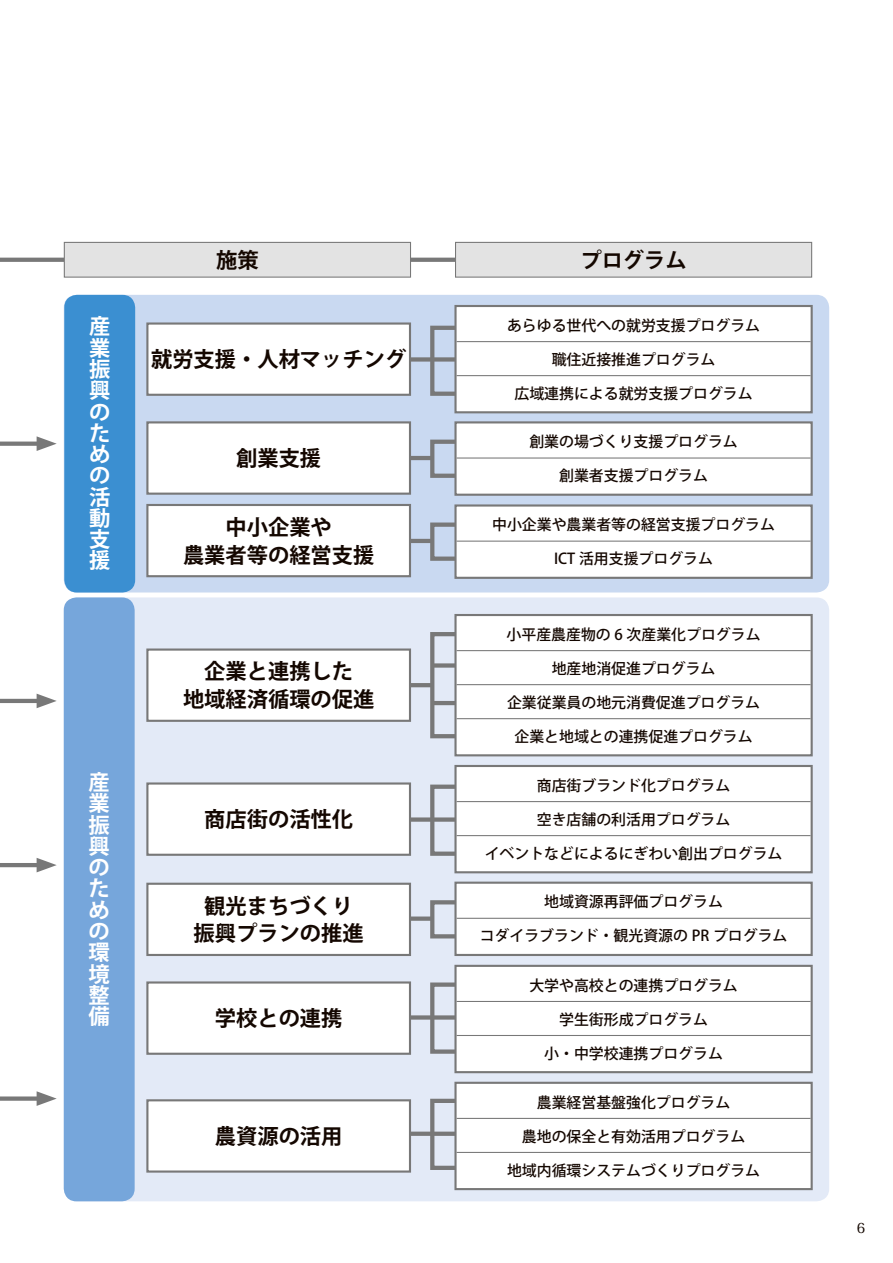
<style>
.page{position:relative;width:893px;height:1263px;background:#fff}
.page>*{position:absolute;margin:0;border:0;box-sizing:border-box;transform-origin:0 0}
.t1{font:700 21.3px/27.6px "Koz Go Pro";color:#140700;text-align:center}
.t2{font:700 21.3px/21.3px "Koz Go Pro";color:#fff;text-align:justify}
.t3{font:500 14.85px "Koz Go Pro";color:#140700}
.t4{font:500 13.8px "Koz Min Pro";color:#140700}
</style>
<div class="page">
<div style="left:64px;top:295px;width:765px;height:297px;background:#c9d9f1;border-radius:13px"></div>
<div style="left:64px;top:597px;width:765px;height:604px;background:#e3eaf7;border-radius:13px"></div>
<svg style="left:0;top:258px;width:455px;height:4px"></svg>
<hr style="left:0;top:863px;width:44px;height:4px;background:#787878">
<svg style="left:37px;top:858px;width:20px;height:14px"></svg>
<div style="left:0;top:1096px;width:44px;height:5px;background:#787878"></div>
<svg style="left:37px;top:1091px;width:20px;height:15px"></svg>
<svg style="left:0;top:436px;width:57px;height:272px"></svg>
<div style="left:430px;top:326px;width:49px;height:70px;border:4px solid #787878"></div>
<div style="left:430px;top:784px;width:49px;height:72px;border:4px solid #787878"></div>
<div style="left:430px;top:982px;width:49px;height:72px;border:4px solid #787878"></div>
<div style="left:430px;top:1099px;width:49px;height:71px;border:4px solid #787878"></div>
<div style="left:430px;top:440px;width:49px;height:38px;border:4px solid #787878"></div>
<div style="left:430px;top:522px;width:49px;height:39px;border:4px solid #787878"></div>
<div style="left:430px;top:900px;width:49px;height:38px;border:4px solid #787878"></div>
<div style="left:430px;top:632px;width:49px;height:106px;border:4px solid #787878"></div>
<div style="left:403px;top:357px;width:74px;height:5px;background:#787878"></div>
<div style="left:403px;top:817px;width:74px;height:5px;background:#787878"></div>
<div style="left:403px;top:1015px;width:74px;height:5px;background:#787878"></div>
<div style="left:403px;top:1131px;width:74px;height:5px;background:#787878"></div>
<hr style="left:403px;top:456px;width:29px;height:4px;background:#787878">
<hr style="left:403px;top:539px;width:29px;height:4px;background:#787878">
<div style="left:403px;top:916px;width:29px;height:5px;background:#787878"></div>
<hr style="left:403px;top:683px;width:29px;height:4px;background:#787878">
<div style="left:432px;top:663px;width:45px;height:5px;background:#787878"></div>
<hr style="left:432px;top:701px;width:45px;height:4px;background:#787878">
<div style="left:64px;top:242px;width:346px;height:35px;background:#e3e3e3"></div>
<div style="left:64px;top:242px;width:347px;height:36px;border:1px solid #787878"></div>
<div style="left:455px;top:242px;width:357px;height:35px;background:#e3e3e3"></div>
<div style="left:455px;top:242px;width:357px;height:36px;border:1px solid #787878"></div>
<div style="left:147px;top:422px;width:263px;height:72px;background:#fff"></div>
<div style="left:146px;top:421px;width:265px;height:74px;border:2px solid #787878"></div>
<div style="left:147px;top:324px;width:263px;height:71px;background:#fff"></div>
<div style="left:146px;top:322px;width:265px;height:74px;border:2px solid #787878"></div>
<div style="left:147px;top:505px;width:263px;height:71px;background:#fff"></div>
<div style="left:146px;top:504px;width:265px;height:73px;border:2px solid #787878"></div>
<div style="left:147px;top:649px;width:263px;height:72px;background:#fff"></div>
<div style="left:146px;top:648px;width:265px;height:74px;border:2px solid #787878"></div>
<div style="left:147px;top:783px;width:263px;height:72px;background:#fff"></div>
<div style="left:146px;top:782px;width:265px;height:74px;border:2px solid #787878"></div>
<div style="left:147px;top:884px;width:263px;height:71px;background:#fff"></div>
<div style="left:146px;top:883px;width:265px;height:73px;border:2px solid #787878"></div>
<div style="left:147px;top:982px;width:263px;height:72px;background:#fff"></div>
<div style="left:146px;top:981px;width:265px;height:74px;border:2px solid #787878"></div>
<div style="left:147px;top:1100px;width:263px;height:71px;background:#fff"></div>
<div style="left:146px;top:1099px;width:265px;height:73px;border:2px solid #787878"></div>
<div style="left:455px;top:306px;width:357px;height:106px;background:#fff"></div>
<hr style="left:457px;top:341px;width:354px;height:1px;background:#787878">
<hr style="left:457px;top:375px;width:354px;height:1px;background:#787878">
<div style="left:454px;top:305px;width:359px;height:108px;border:2px solid #787878"></div>
<div style="left:455px;top:615px;width:357px;height:140px;background:#fff"></div>
<hr style="left:457px;top:650px;width:354px;height:1px;background:#787878">
<hr style="left:457px;top:684px;width:354px;height:1px;background:#787878">
<hr style="left:457px;top:718px;width:354px;height:1px;background:#787878">
<div style="left:454px;top:614px;width:359px;height:142px;border:2px solid #787878"></div>
<div style="left:455px;top:766px;width:357px;height:106px;background:#fff"></div>
<hr style="left:457px;top:801px;width:354px;height:1px;background:#787878">
<hr style="left:457px;top:835px;width:354px;height:1px;background:#787878">
<div style="left:454px;top:765px;width:359px;height:108px;border:2px solid #787878"></div>
<div style="left:455px;top:1083px;width:357px;height:106px;background:#fff"></div>
<hr style="left:457px;top:1118px;width:354px;height:1px;background:#787878">
<hr style="left:457px;top:1152px;width:354px;height:1px;background:#787878">
<div style="left:454px;top:1082px;width:359px;height:108px;border:2px solid #787878"></div>
<div style="left:455px;top:505px;width:357px;height:73px;background:#fff"></div>
<hr style="left:457px;top:541px;width:354px;height:1px;background:#787878">
<div style="left:454px;top:504px;width:359px;height:75px;border:2px solid #787878"></div>
<div style="left:455px;top:883px;width:357px;height:72px;background:#fff"></div>
<hr style="left:457px;top:918px;width:354px;height:1px;background:#787878">
<div style="left:454px;top:882px;width:359px;height:74px;border:2px solid #787878"></div>
<div style="left:455px;top:422px;width:357px;height:73px;background:#fff"></div>
<hr style="left:457px;top:457px;width:354px;height:2px;background:#787878">
<div style="left:454px;top:421px;width:359px;height:75px;border:2px solid #787878"></div>
<div style="left:455px;top:966px;width:357px;height:106px;background:#fff"></div>
<hr style="left:457px;top:1001px;width:354px;height:1px;background:#787878">
<hr style="left:457px;top:1035px;width:354px;height:1px;background:#787878">
<div style="left:454px;top:965px;width:359px;height:108px;border:2px solid #787878"></div>
<div style="left:64px;top:295px;width:71px;height:297px;background:#3b8fd1;border-radius:13px"></div>
<div style="left:64px;top:597px;width:71px;height:604px;background:#76a6db;border-radius:13px"></div>
<h1 class="t2" style="left:89px;top:317px;width:22px">産業振興のための活動支援</h1>
<h1 class="t2" style="left:89px;top:773px;width:22px">産業振興のための環境整備</h1>
<h1 class="t1" style="left:216px;top:248px;width:44px">施策</h1>
<h1 class="t1" style="left:580px;top:248px;width:108px">プログラム</h1>
<h1 class="t1" style="left:151px;top:347px;width:257px">就労支援・人材マッチング</h1>
<h1 class="t1" style="left:236px;top:446px;width:87px">創業支援</h1>
<h1 class="t1" style="left:183px;top:515px;width:193px">中小企業や<br>農業者等の経営支援</h1>
<h1 class="t1" style="left:183px;top:659px;width:193px">企業と連携した<br>地域経済循環の促進</h1>
<h1 class="t1" style="left:204px;top:807px;width:150px">商店街の活性化</h1>
<h1 class="t1" style="left:194px;top:893px;width:172px">観光まちづくり振興プランの推進</h1>
<h1 class="t1" style="left:215px;top:1006px;width:129px">学校との連携</h1>
<h1 class="t1" style="left:215px;top:1124px;width:129px">農資源の活用</h1>
<p class="t3" style="left:507px;top:316px;width:254px">あらゆる世代への就労支援プログラム</p>
<p class="t3" style="left:552px;top:350px;width:165px">職住近接推進プログラム</p>
<p class="t3" style="left:514px;top:384px;width:240px">広域連携による就労支援プログラム</p>
<p class="t3" style="left:529px;top:432px;width:210px">創業の場づくり支援プログラム</p>
<p class="t3" style="left:559px;top:466px;width:150px">創業者支援プログラム</p>
<p class="t3" style="left:492px;top:515px;width:284px">中小企業や農業者等の経営支援プログラム</p>
<p class="t3" style="left:554px;top:549px;width:160px">ICT 活用支援プログラム</p>
<p class="t3" style="left:507px;top:625px;width:255px">小平産農産物の 6 次産業化プログラム</p>
<p class="t3" style="left:552px;top:659px;width:165px">地産地消促進プログラム</p>
<p class="t3" style="left:507px;top:693px;width:254px">企業従業員の地元消費促進プログラム</p>
<p class="t3" style="left:514px;top:727px;width:240px">企業と地域との連携促進プログラム</p>
<p class="t3" style="left:537px;top:776px;width:195px">商店街ブランド化プログラム</p>
<p class="t3" style="left:537px;top:810px;width:195px">空き店舗の利活用プログラム</p>
<p class="t3" style="left:485px;top:844px;width:299px">イベントなどによるにぎわい創出プログラム</p>
<p class="t3" style="left:544px;top:892px;width:180px">地域資源再評価プログラム</p>
<p class="t3" style="left:480px;top:926px;width:309px">コダイラブランド・観光資源の PR プログラム</p>
<p class="t3" style="left:529px;top:976px;width:210px">大学や高校との連携プログラム</p>
<p class="t3" style="left:559px;top:1010px;width:150px">学生街形成プログラム</p>
<p class="t3" style="left:544px;top:1044px;width:180px">小・中学校連携プログラム</p>
<p class="t3" style="left:537px;top:1092px;width:195px">農業経営基盤強化プログラム</p>
<p class="t3" style="left:522px;top:1126px;width:225px">農地の保全と有効活用プログラム</p>
<p class="t3" style="left:507px;top:1161px;width:254px">地域内循環システムづくりプログラム</p>
<p class="t4" style="left:857px;top:1218px;width:10px">6</p>
</div>
